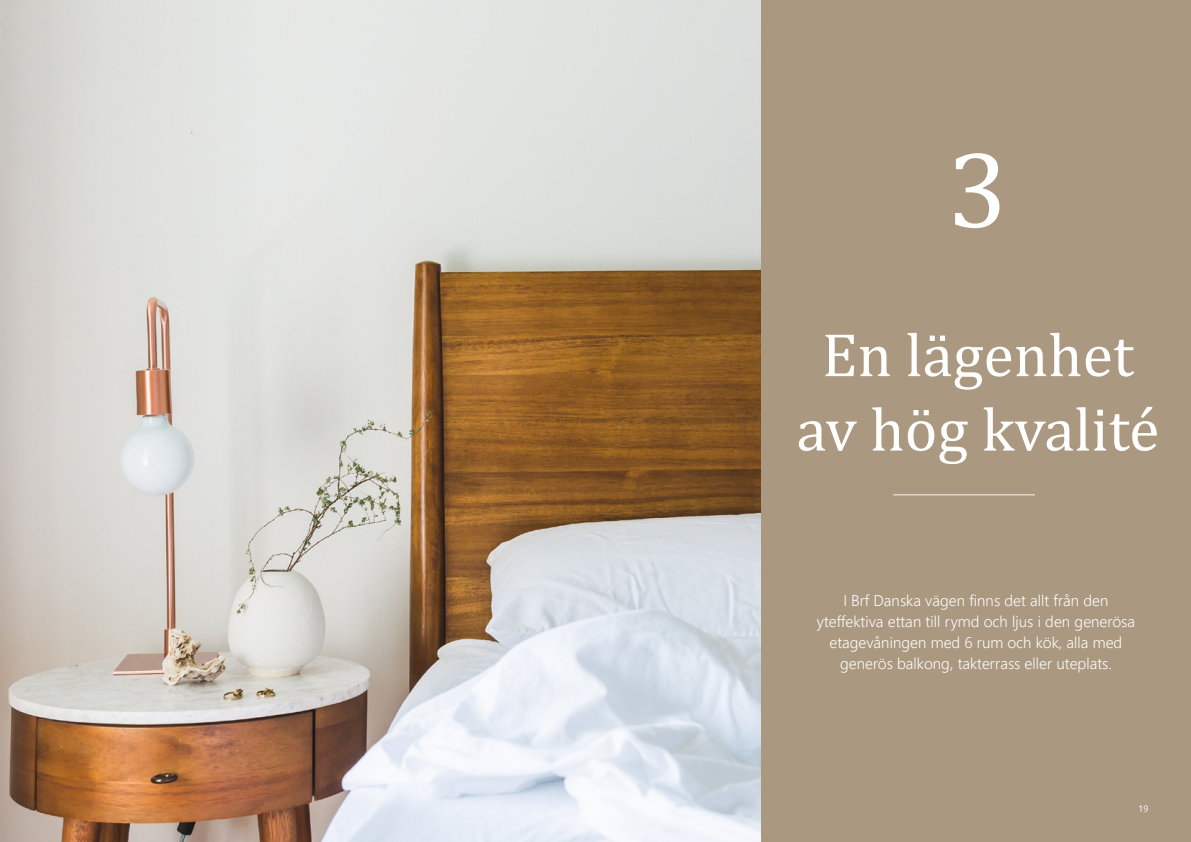
<style>
.page{position:relative;width:1191px;height:842px;background:#fff}
.page>*{position:absolute;margin:0;border:0;box-sizing:border-box;transform-origin:0 0}
.t1{font:110px "Cambria";color:#fff}
.t2{font:62px/74.4px "Cambria";color:#fff;text-align:center}
.t3{font:300 15px/21px "Malgun Gothic";color:#fff;text-align:center}
.t4{font:9px "Malgun Gothic";color:#fff}
</style>
<div class="page">
<img style="left:0;top:0;width:761px;height:842px">
<div style="left:761px;top:0;width:430px;height:842px;background:#aa9880"></div>
<hr style="left:893px;top:495px;width:142px;height:1px;background:#fff">
<h1 class="t1" style="left:947px;top:125px;width:62px">3</h1>
<h2 class="t2" style="left:796px;top:318px;width:364px">En lägenhet av hög kvalité</h2>
<p class="t3" style="left:817px;top:590px;width:320px">I Brf Danska vägen finns det allt från den yteffektiva ettan till rymd och ljus i den generösa etagevåningen med 6 rum och kök, alla med generös balkong, takterrass eller uteplats.</p>
<p class="t4" style="left:1138px;top:803px;width:11px">19</p>
</div>
